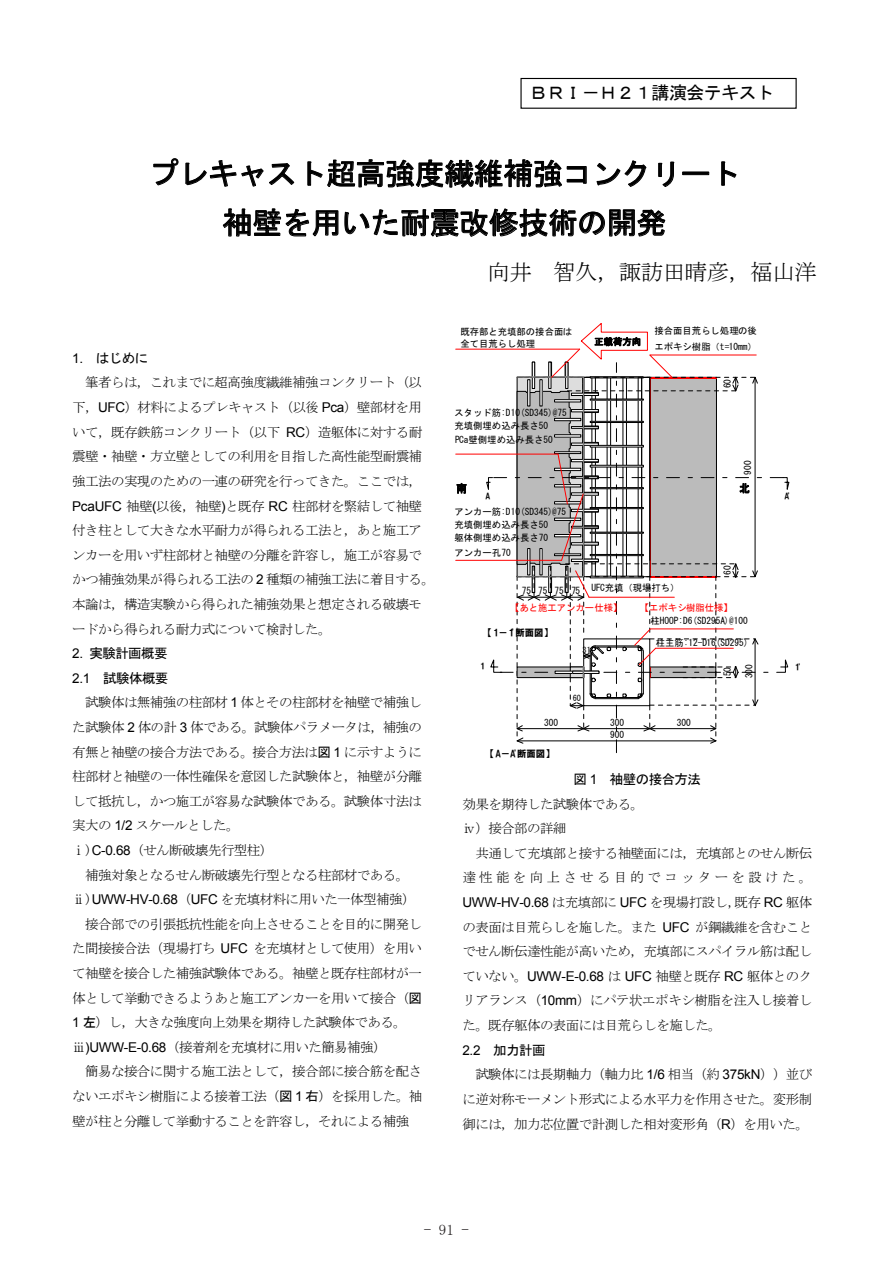
<style>
.page{position:relative;width:893px;height:1263px;background:#fff}
.page>*{position:absolute;margin:0;border:0;box-sizing:border-box;transform-origin:0 0}
.t1{font:30px/49.2px "MS Gothic";letter-spacing:-.015em;color:#000;text-align:center}
.t2{font:22.5px "MS Mincho";letter-spacing:-.025em;color:#000}
.t3{font:18px "MS Gothic";letter-spacing:-.03em;color:#000}
.t4{font:15px "MS Mincho";color:#231f20}
.t5{font:13.5px/24.6px "MS Mincho";letter-spacing:-.04em;color:#000}
.t6{font:13.5px/24.6px "MS Gothic";letter-spacing:-.04em;color:#000}
.t7{font:13.5px "Arial";letter-spacing:-.02em;color:#000}
.t8{font:11.1px "MS Gothic";color:#000;scale:.94 1}
.t9{font:9.45px/12.9px "MS Gothic";color:#000}
.t10{font:9.45px "MS Gothic";color:#f00}
.t11{font:9.45px "HGS Soei Kakugothic UB";color:#000}
.t12{font:8.25px "HGS Soei Kakugothic UB";color:#000}
.t13{font:8.25px "MS Gothic";color:#000}
.s1{font-family:"Arial"}
.s2{font-family:"MS Gothic"}
.s3{font-family:"MS Mincho"}
</style>
<div class="page">
<svg style="left:153px;top:158px;width:26px;height:28px"></svg>
<svg style="left:185px;top:160px;width:110px;height:27px"></svg>
<svg style="left:307px;top:159px;width:280px;height:29px"></svg>
<svg style="left:596px;top:160px;width:50px;height:27px"></svg>
<svg style="left:658px;top:162px;width:16px;height:25px"></svg>
<div style="left:682px;top:172px;width:27px;height:3px;border:1px solid #000"></div>
<svg style="left:721px;top:161px;width:16px;height:25px"></svg>
<svg style="left:222px;top:208px;width:116px;height:29px"></svg>
<svg style="left:344px;top:208px;width:322px;height:29px"></svg>
<div style="left:520px;top:78px;width:277px;height:31px;border:1px solid #000"></div>
<hr style="left:456px;top:560px;width:106px;height:1px;background:#f00">
<hr style="left:456px;top:454px;width:102px;height:1px;background:#f00">
<hr style="left:456px;top:349px;width:124px;height:1px;background:#f00">
<svg style="left:457px;top:483px;width:9px;height:11px"></svg>
<svg style="left:487px;top:323px;width:302px;height:430px"></svg>
<hr style="left:589px;top:597px;width:85px;height:1px;background:#f00">
<h3 class="t3" style="left:529px;top:83px;width:246px">ＢＲＩ－Ｈ２１講演会テキスト</h3>
<h1 class="t1" style="left:149px;top:149px;width:593px">プレキャスト超高強度繊維補強コンクリート袖壁を用いた耐震改修技術の開発</h1>
<h2 class="t2" style="left:487px;top:261px;width:331px">向井 智久，諏訪田晴彦，福山洋</h2>
<p class="t6" style="left:72px;top:346px;width:77px"><span class="s1">1.</span> はじめに</p>
<p class="t5" style="left:72px;top:370px;width:364px;text-indent:13px">筆者らは，これまでに超高強度繊維補強コンクリート（以下，<span class="s1">UFC</span>）材料によるプレキャスト（以後 <span class="s1">Pca</span>）壁部材を用いて，既存鉄筋コンクリート（以下 <span class="s1">RC</span>）造躯体に対する耐震壁・袖壁・方立壁としての利用を目指した高性能型耐震補強工法の実現のための一連の研究を行ってきた。ここでは，<br><span class="s1">PcaUFC</span> 袖壁<span class="s1">(</span>以後，袖壁<span class="s1">)</span>と既存 <span class="s1">RC</span> 柱部材を緊結して袖壁付き柱として大きな水平耐力が得られる工法と，あと施工アンカーを用いず柱部材と袖壁の分離を許容し，施工が容易でかつ補強効果が得られる工法の <span class="s1">2</span> 種類の補強工法に着目する。本論は，構造実験から得られた補強効果と想定される破壊モードから得られる耐力式について検討した。</p>
<p class="t6" style="left:72px;top:641px;width:98px"><span class="s1">2.</span> 実験計画概要<br><span class="s1">2.1</span> 試験体概要</p>
<p class="t5" style="left:72px;top:690px;width:351px;text-indent:13px">試験体は無補強の柱部材 <span class="s1">1</span> 体とその柱部材を袖壁で補強した試験体 <span class="s1">2</span> 体の計 <span class="s1">3</span> 体である。試験体パラメータは，補強の有無と袖壁の接合方法である。接合方法は<span class="s2">図</span> <span class="s1">1</span> に示すように柱部材と袖壁の一体性確保を意図した試験体と，袖壁が分離して抵抗し，かつ施工が容易な試験体である。試験体寸法は実大の <span class="s1">1/2</span> スケールとした。<br>ⅰ)<span class="s1">C-0.68</span>（せん断破壊先行型柱）</p>
<p class="t5" style="left:85px;top:862px;width:325px">補強対象となるせん断破壊先行型となる柱部材である。</p>
<p class="t5" style="left:72px;top:887px;width:345px">ⅱ)<span class="s1">UWW-HV-0.68</span>（<span class="s1">UFC</span> を充填材料に用いた一体型補強）</p>
<p class="t5" style="left:85px;top:911px;width:338px">接合部での引張抵抗性能を向上させることを目的に開発し</p>
<p class="t5" style="left:72px;top:936px;width:351px">た間接接合法（現場打ち <span class="s1">UFC</span> を充填材として使用）を用い</p>
<p class="t5" style="left:72px;top:961px;width:351px">て袖壁を接合した補強試験体である。袖壁と既存柱部材が一</p>
<p class="t5" style="left:72px;top:985px;width:351px">体として挙動できるようあと施工アンカーを用いて接合（<span class="s2">図</span></p>
<p class="t5" style="left:72px;top:1010px;width:336px"><span class="s1">1</span> <span class="s2">左</span>）し，大きな強度向上効果を期待した試験体である。</p>
<p class="t5" style="left:72px;top:1035px;width:316px">ⅲ<span class="s1">)UWW-E-0.68</span>（接着剤を充填材に用いた簡易補強）</p>
<p class="t5" style="left:85px;top:1059px;width:338px">簡易な接合に関する施工法として，接合部に接合筋を配さ</p>
<p class="t5" style="left:72px;top:1084px;width:351px">ないエポキシ樹脂による接着工法（<span class="s2">図</span> <span class="s1">1</span> <span class="s2">右</span>）を採用した。袖</p>
<p class="t5" style="left:72px;top:1108px;width:338px">壁が柱と分離して挙動することを許容し，それによる補強</p>
<p class="t9" style="left:460px;top:325px;width:113px;line-height:12.3px">既存部と充填部の接合面は全て目荒らし処理</p>
<p class="t9" style="left:654px;top:323px;width:104px;line-height:15.9px">接合面目荒らし処理の後エポキシ樹脂（t=10mm）</p>
<p class="t9" style="left:454px;top:406px;width:114px">スタッド筋:D10(SD345)@75充填側埋め込み長さ50</p>
<p class="t9" style="left:455px;top:434px;width:99px">PCa壁側埋め込み長さ50</p>
<p class="t9" style="left:721px;top:388px;width:10px;rotate:-90deg">60</p>
<p class="t9" style="left:741px;top:475px;width:16px;rotate:-90deg">900</p>
<p class="t8" style="left:739px;top:483px;width:13px">北</p>
<p class="t12" style="left:486px;top:492px;width:6px">A</p>
<p class="t12" style="left:784px;top:492px;width:7px">A'</p>
<p class="t9" style="left:454px;top:505px;width:113px">アンカー筋:D10(SD345)@75充填側埋め込み長さ50<br>躯体側埋め込み長さ70</p>
<p class="t9" style="left:454px;top:546px;width:58px">アンカー孔70</p>
<p class="t9" style="left:522px;top:585px;width:60px">75 75 75 75</p>
<p class="t9" style="left:591px;top:581px;width:90px">UFC充填（現場打ち）</p>
<p class="t9" style="left:721px;top:575px;width:11px;rotate:-90deg">60</p>
<p class="t10" style="left:510px;top:603px;width:114px">【あと施工アンカー仕様】</p>
<p class="t10" style="left:640px;top:603px;width:94px">【エポキシ樹脂仕様】</p>
<p class="t11" style="left:483px;top:628px;width:71px">【1－1'断面図】</p>
<p class="t13" style="left:583px;top:646px;width:8px">31</p>
<p class="t9" style="left:650px;top:614px;width:99px">柱HOOP:D6(SD295A)@100</p>
<p class="t9" style="left:656px;top:636px;width:94px">柱主筋:12-D16(SD295)</p>
<p class="t12" style="left:480px;top:662px;width:7px">1</p>
<p class="t12" style="left:795px;top:663px;width:7px">1'</p>
<p class="t9" style="left:743px;top:678px;width:15px;rotate:-90deg">300</p>
<p class="t9" style="left:721px;top:676px;width:11px;rotate:-90deg">50</p>
<p class="t13" style="left:573px;top:693px;width:10px">60</p>
<p class="t9" style="left:544px;top:716px;width:16px">300</p>
<p class="t9" style="left:677px;top:716px;width:16px">300</p>
<p class="t9" style="left:610px;top:716px;width:16px;line-height:12.3px">300<br>900</p>
<p class="t11" style="left:486px;top:749px;width:70px">【A－A'断面図】</p>
<p class="t6" style="left:574px;top:767px;width:129px">図 <span class="s1">1</span> 袖壁の接合方法</p>
<p class="t5" style="left:462px;top:791px;width:183px">効果を期待した試験体である。ⅳ）接合部の詳細</p>
<p class="t5" style="left:462px;top:841px;width:351px;text-align:right">共通して充填部と接する袖壁面には，充填部とのせん断伝達性能を向上させる目的でコッターを設けた。</p>
<p class="t7" style="left:462px;top:893px;width:351px">UWW-HV-0.68 <span class="s3">は充填部に</span> UFC <span class="s3">を現場打設し，既存</span> RC <span class="s3">躯体</span></p>
<p class="t5" style="left:462px;top:914px;width:351px;text-align:justify">の表面は目荒らしを施した。また <span class="s1">UFC</span> が鋼繊維を含むことでせん断伝達性能が高いため，充填部にスパイラル筋は配していない。<span class="s1">UWW-E-0.68</span> は <span class="s1">UFC</span> 袖壁と既存 <span class="s1">RC</span> 躯体とのクリアランス（<span class="s1">10mm</span>）にパテ状エポキシ樹脂を注入し接着した。既存躯体の表面には目荒らしを施した。</p>
<p class="t6" style="left:462px;top:1037px;width:85px"><span class="s1">2.2</span> 加力計画</p>
<p class="t5" style="left:462px;top:1062px;width:351px;text-align:justify;text-indent:13px">試験体には長期軸力（軸力比 <span class="s1">1/6</span> 相当（約 <span class="s1">375kN</span>））並びに逆対称モーメント形式による水平力を作用させた。変形制御には，加力芯位置で計測した相対変形角（<span class="s1">R</span>）を用いた。</p>
<p class="t4" style="left:424px;top:1222px;width:46px">- 91 -</p>
</div>
